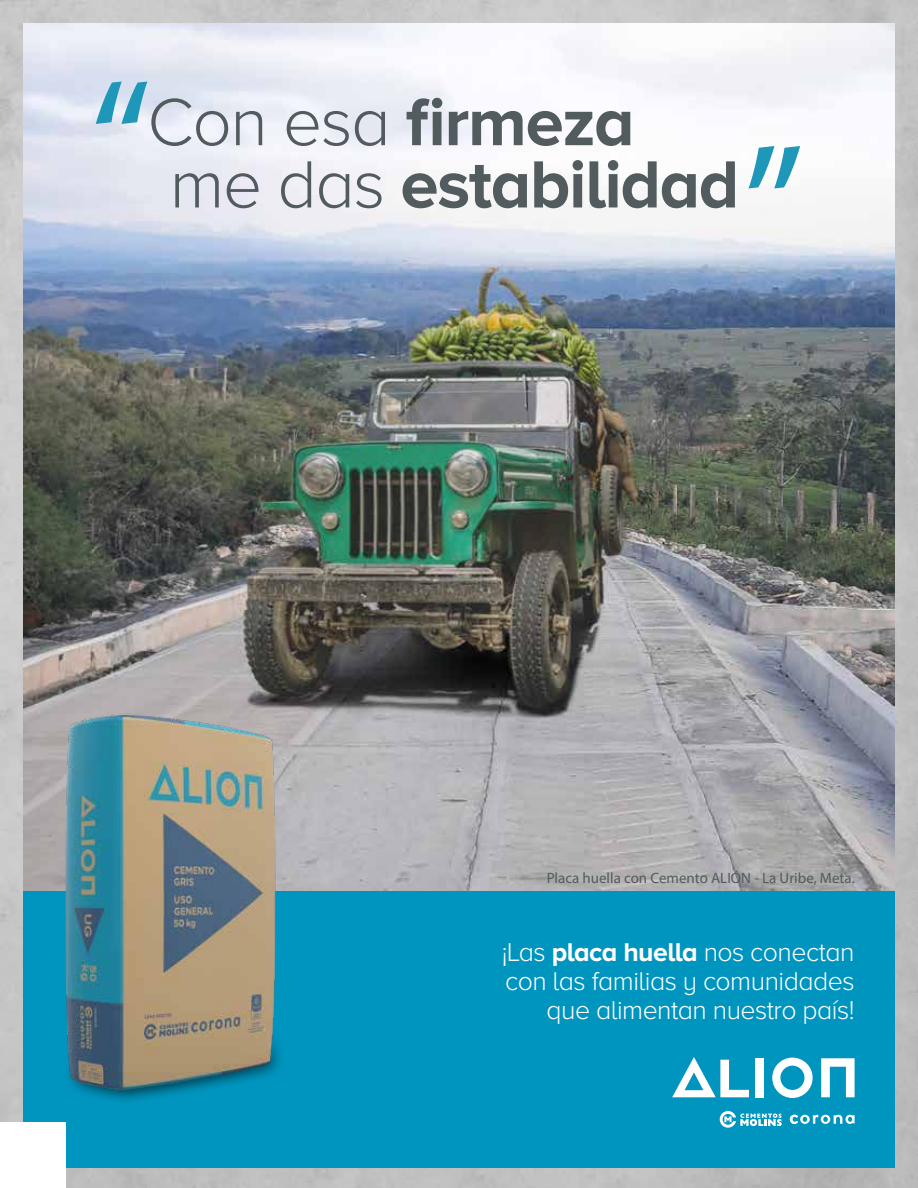
<style>
.page{position:relative;width:918px;height:1188px;background:#c4c4c4}
.page>*{position:absolute;margin:0;border:0;box-sizing:border-box;transform-origin:0 0}
.t1{font:700 69.15px "Proxima Nova A";letter-spacing:-.02em;color:#525b5d}
.t2{font:300 26.7px/28.8px "Proxima Nova A";letter-spacing:-.02em;color:#fff;text-align:right}
.t3{font:15px "Myriad Pro";color:#525b5d}
.s1{font-weight:300}
.s2{font-weight:700}
</style>
<div class="page">
<div style="left:23px;top:891px;width:872px;height:277px;background:#0095bf"></div>
<div style="left:0;top:1123px;width:65px;height:65px;background:#fff"></div>
<div style="left:755px;top:1058px;width:9px;height:39px;background:#fff"></div>
<svg style="left:821px;top:1058px;width:34px;height:39px"></svg>
<svg style="left:672px;top:1057px;width:77px;height:40px"></svg>
<svg style="left:772px;top:1058px;width:41px;height:40px"></svg>
<svg style="left:720px;top:1111px;width:62px;height:17px"></svg>
<svg style="left:790px;top:1115px;width:65px;height:9px"></svg>
<img style="left:23px;top:23px;width:872px;height:868px">
<img style="left:23px;top:675px;width:282px;height:449px">
<svg style="left:96px;top:82px;width:51px;height:42px;background:#83c0d6"></svg>
<svg style="left:749px;top:146px;width:51px;height:42px;background:#91cbdb"></svg>
<h1 class="t1" style="left:147px;top:83px;width:489px"><span class="s1">Con esa</span> firmeza</h1>
<h1 class="t1" style="left:170px;top:145px;width:571px"><span class="s1">me das</span> estabilidad</h1>
<p class="t3" style="left:547px;top:868px;width:310px">Placa huella con Cemento ALIÓN - La Uribe, Meta.</p>
<p class="t2" style="left:502px;top:938px;width:354px">¡Las <span class="s2">placa huella</span> nos conectan con las familias y comunidades que alimentan nuestro país!</p>
</div>
